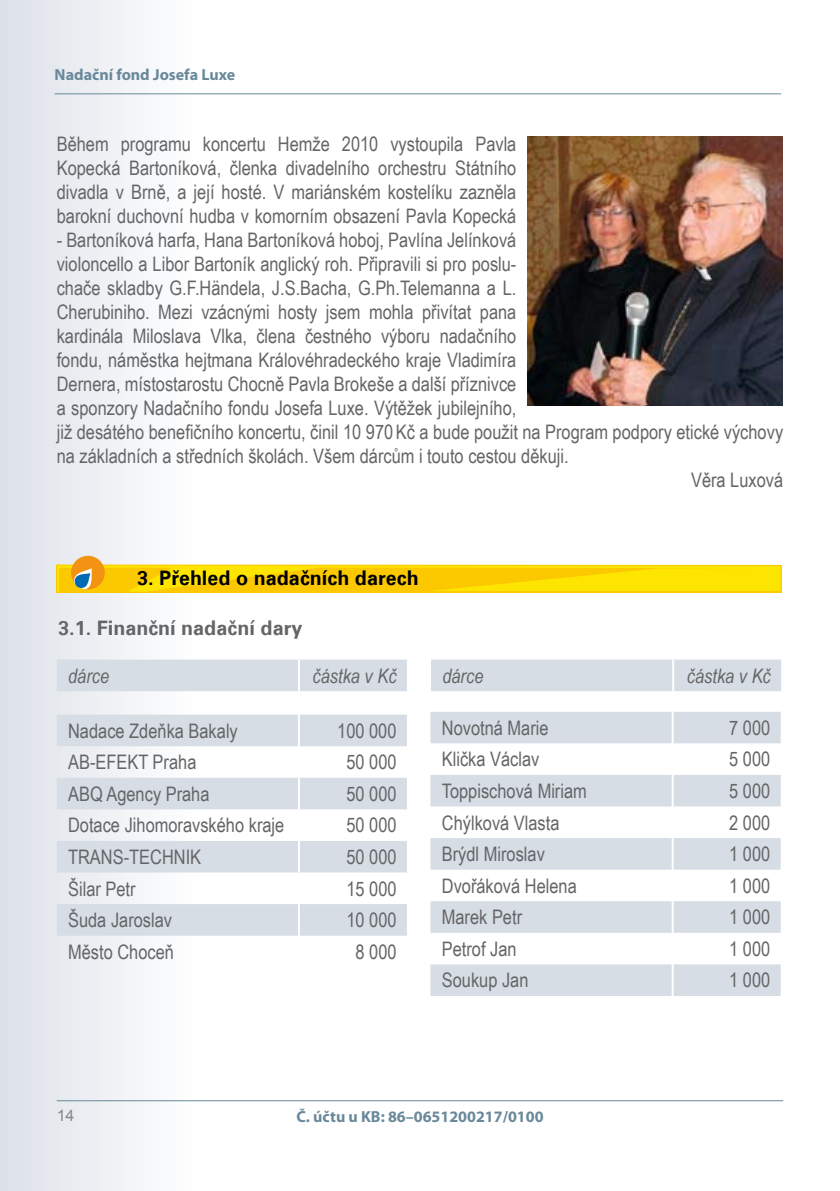
<style>
.page{position:relative;width:840px;height:1191px;background:#fff}
.page>*{position:absolute;margin:0;border:0;box-sizing:border-box;transform-origin:0 0}
.t1{font:20px/24px "Arial Narrow";color:#646567;text-align:justify}
.t2{font:italic 20px "Arial Narrow";color:#646567}
.t3{font:700 20px "Zurich AT";color:#000}
.t4{font:700 20px "Zurich AT";color:#646567}
.t5{font:700 16px "Myriad Pro";color:#69899b}
.t6{font:16px "Arial";color:#87888a}
</style>
<div class="page">
<div style="left:0;top:0;width:198px;height:1191px;background:linear-gradient(to right,#dce1e8,#fffefe)"></div>
<hr style="left:55px;top:93px;width:725px;height:1px;background:#69899b">
<hr style="left:57px;top:1100px;width:725px;height:1px;background:#69899b">
<img style="left:527px;top:136px;width:255px;height:269px">
<svg style="left:57px;top:556px;width:724px;height:36px"></svg>
<svg style="left:57px;top:714px;width:349px;height:221px;fill:#d7dde4"></svg>
<hr style="left:298px;top:714px;width:2px;height:32px;background:#fff">
<hr style="left:298px;top:746px;width:2px;height:31px;background:#fff">
<hr style="left:298px;top:777px;width:2px;height:32px;background:#fff">
<hr style="left:298px;top:809px;width:2px;height:32px;background:#fff">
<hr style="left:298px;top:841px;width:2px;height:31px;background:#fff">
<hr style="left:298px;top:872px;width:2px;height:32px;background:#fff">
<hr style="left:298px;top:904px;width:2px;height:31px;background:#fff">
<svg style="left:430px;top:712px;width:350px;height:284px;fill:#d7dde4"></svg>
<hr style="left:671px;top:711px;width:2px;height:32px;background:#fff">
<hr style="left:671px;top:743px;width:2px;height:32px;background:#fff">
<hr style="left:671px;top:775px;width:2px;height:31px;background:#fff">
<hr style="left:671px;top:806px;width:2px;height:32px;background:#fff">
<hr style="left:671px;top:838px;width:2px;height:31px;background:#fff">
<hr style="left:671px;top:869px;width:2px;height:32px;background:#fff">
<hr style="left:671px;top:901px;width:2px;height:31px;background:#fff">
<hr style="left:671px;top:932px;width:2px;height:32px;background:#fff">
<hr style="left:671px;top:964px;width:2px;height:32px;background:#fff">
<div style="left:57px;top:659px;width:349px;height:32px;background:#d7dde4"></div>
<hr style="left:298px;top:659px;width:2px;height:32px;background:#fff">
<div style="left:431px;top:659px;width:349px;height:32px;background:#d7dde4"></div>
<hr style="left:671px;top:659px;width:2px;height:32px;background:#fff">
<p class="t5" style="left:55px;top:64px;width:182px">Nadační fond Josefa Luxe</p>
<p class="t1" style="left:57px;top:131px;width:461px">Během programu koncertu Hemže 2010 vystoupila Pavla Kopecká Bartoníková, členka divadelního orchestru Státního divadla v Brně, a její hosté. V mariánském kostelíku zazněla barokní duchovní hudba v komorním obsazení Pavla Kopecká</p>
<p class="t1" style="left:57px;top:227px;width:461px">- Bartoníková harfa, Hana Bartoníková hoboj, Pavlína Jelínková</p>
<p class="t1" style="left:57px;top:251px;width:461px">violoncello a Libor Bartoník anglický roh. Připravili si pro poslu-</p>
<p class="t1" style="left:57px;top:275px;width:461px">chače skladby G.F.Händela, J.S.Bacha, G.Ph.Telemanna a L.</p>
<p class="t1" style="left:57px;top:299px;width:461px">Cherubiniho. Mezi vzácnými hosty jsem mohla přivítat pana</p>
<p class="t1" style="left:57px;top:323px;width:461px">kardinála Miloslava Vlka, člena čestného výboru nadačního</p>
<p class="t1" style="left:57px;top:347px;width:461px">fondu, náměstka hejtmana Královéhradeckého kraje Vladimíra</p>
<p class="t1" style="left:57px;top:371px;width:461px">Dernera, místostarostu Chocně Pavla Brokeše a další příznivce</p>
<p class="t1" style="left:57px;top:395px;width:461px">a sponzory Nadačního fondu Josefa Luxe. Výtěžek jubilejního,</p>
<p class="t1" style="left:57px;top:419px;width:727px">již desátého benefičního koncertu, činil 10 970Kč a bude použit na Program podpory etické výchovy</p>
<p class="t1" style="left:57px;top:443px;width:513px">na základních a středních školách. Všem dárcům i touto cestou děkuji.</p>
<p class="t1" style="left:690px;top:467px;width:94px">Věra Luxová</p>
<p class="t3" style="left:137px;top:566px;width:283px">3. Přehled o nadačních darech</p>
<p class="t4" style="left:58px;top:615px;width:246px">3.1. Finanční nadační dary</p>
<p class="t2" style="left:68px;top:661px;width:43px">dárce</p>
<p class="t2" style="left:312px;top:661px;width:85px">částka v Kč</p>
<p class="t2" style="left:442px;top:661px;width:43px">dárce</p>
<p class="t2" style="left:686px;top:661px;width:85px">částka v Kč</p>
<p class="t1" style="left:68px;top:718px;width:171px">Nadace Zdeňka Bakaly</p>
<p class="t1" style="left:337px;top:718px;width:61px">100 000</p>
<p class="t1" style="left:68px;top:749px;width:130px">AB-EFEKT Praha</p>
<p class="t1" style="left:346px;top:749px;width:52px">50 000</p>
<p class="t1" style="left:68px;top:781px;width:143px">ABQ Agency Praha</p>
<p class="t1" style="left:346px;top:781px;width:52px">50 000</p>
<p class="t1" style="left:68px;top:812px;width:218px">Dotace Jihomoravského kraje</p>
<p class="t1" style="left:346px;top:812px;width:52px">50 000</p>
<p class="t1" style="left:68px;top:844px;width:135px">TRANS-TECHNIK</p>
<p class="t1" style="left:346px;top:844px;width:52px">50 000</p>
<p class="t1" style="left:68px;top:875px;width:69px">Šilar Petr</p>
<p class="t1" style="left:346px;top:875px;width:52px">15 000</p>
<p class="t1" style="left:68px;top:907px;width:105px">Šuda Jaroslav</p>
<p class="t1" style="left:346px;top:907px;width:52px">10 000</p>
<p class="t1" style="left:68px;top:939px;width:107px">Město Choceň</p>
<p class="t1" style="left:355px;top:939px;width:43px">8 000</p>
<p class="t1" style="left:441px;top:715px;width:108px">Novotná Marie</p>
<p class="t1" style="left:728px;top:715px;width:43px">7 000</p>
<p class="t1" style="left:441px;top:746px;width:99px">Klička Václav</p>
<p class="t1" style="left:728px;top:746px;width:43px">5 000</p>
<p class="t1" style="left:441px;top:778px;width:146px">Toppischová Miriam</p>
<p class="t1" style="left:728px;top:778px;width:43px">5 000</p>
<p class="t1" style="left:441px;top:809px;width:119px">Chýlková Vlasta</p>
<p class="t1" style="left:728px;top:809px;width:43px">2 000</p>
<p class="t1" style="left:441px;top:841px;width:104px">Brýdl Miroslav</p>
<p class="t1" style="left:728px;top:841px;width:43px">1 000</p>
<p class="t1" style="left:441px;top:873px;width:136px">Dvořáková Helena</p>
<p class="t1" style="left:728px;top:873px;width:43px">1 000</p>
<p class="t1" style="left:441px;top:904px;width:82px">Marek Petr</p>
<p class="t1" style="left:728px;top:904px;width:43px">1 000</p>
<p class="t1" style="left:441px;top:936px;width:76px">Petrof Jan</p>
<p class="t1" style="left:728px;top:936px;width:43px">1 000</p>
<p class="t1" style="left:441px;top:967px;width:88px">Soukup Jan</p>
<p class="t1" style="left:728px;top:967px;width:43px">1 000</p>
<p class="t6" style="left:57px;top:1105px;width:19px">14</p>
<p class="t5" style="left:296px;top:1105px;width:248px">Č. účtu u KB: 86–0651200217/0100</p>
</div>
